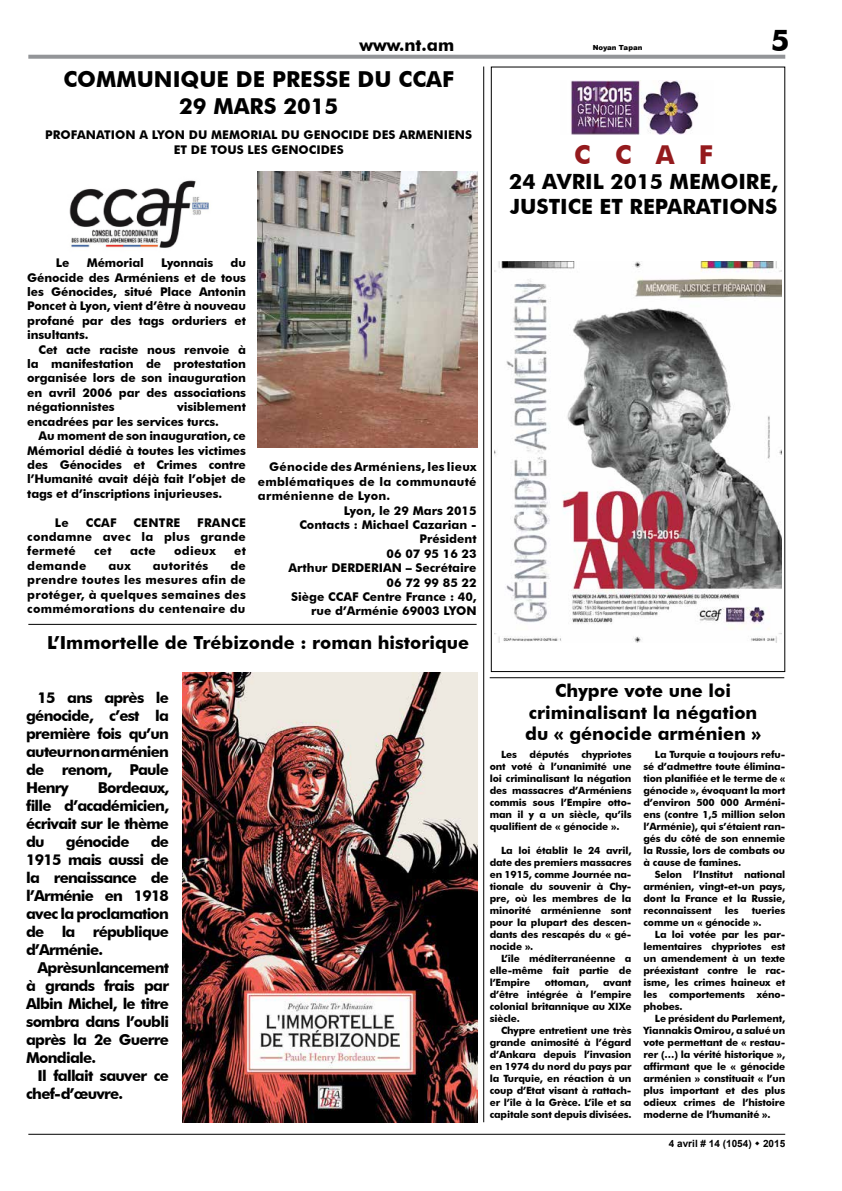
<style>
.page{position:relative;width:842px;height:1191px;background:#fff}
.page>*{position:absolute;margin:0;border:0;box-sizing:border-box;transform-origin:0 0}
.t1{font:700 30px "Futura BT";color:#000}
.t2{font:700 26px "Futura BT";color:#941a1d}
.t3{font:700 22px/26.4px "Futura BT";color:#000;text-align:center}
.t4{font:700 21px/25.2px "Futura BT";color:#000}
.t5{font:700 18px/21.6px "Futura BT";color:#000;text-align:center}
.t6{font:700 17px "Futura BT";color:#000}
.t7{font:700 15px/18px "Futura BT";letter-spacing:-.05em;color:#000;text-align:justify}
.t8{font:700 12px/14.4px "Futura BT";color:#000;text-align:justify}
.t9{font:700 12px "Futura BT";letter-spacing:.02em;color:#000}
.t10{font:700 10px/12px "Futura BT";letter-spacing:-.015em;color:#000;text-align:justify}
.t11{font:700 10px "Arial";color:#000}
.t12{font:900 7px "Arial";color:#000}
</style>
<div class="page">
<svg style="left:28px;top:55px;width:757px;height:4px;background:#9a9c9f"></svg>
<hr style="left:28px;top:1133px;width:757px;height:1px;background:#000">
<div style="left:491px;top:66px;width:294px;height:606px;border:1px solid #000"></div>
<img style="left:494px;top:261px;width:287px;height:381px">
<img style="left:571px;top:81px;width:128px;height:53px">
<hr style="left:483px;top:66px;width:1px;height:1056px;background:#000">
<img style="left:69px;top:180px;width:140px;height:68px">
<img style="left:258px;top:171px;width:220px;height:277px">
<hr style="left:28px;top:624px;width:449px;height:1px;background:#000">
<img style="left:182px;top:672px;width:296px;height:450px">
<hr style="left:490px;top:677px;width:294px;height:1px;background:#000">
<h3 class="t6" style="left:359px;top:35px;width:96px">www.nt.am</h3>
<p class="t12" style="left:593px;top:42px;width:51px">Noyan Tapan</p>
<h3 class="t3" style="left:63px;top:66px;width:392px">COMMUNIQUE DE PRESSE DU CCAF<br>29 MARS 2015</h3>
<h1 class="t1" style="left:771px;top:22px;width:20px">5</h1>
<p class="t8" style="left:45px;top:128px;width:428px;text-align:center">PROFANATION A LYON DU MEMORIAL DU GENOCIDE DES ARMENIENS<br>ET DE TOUS LES GENOCIDES</p>
<h2 class="t2" style="left:574px;top:139px;width:140px">C C A F</h2>
<h3 class="t4" style="left:509px;top:169px;width:270px">24 AVRIL 2015 MEMOIRE,<br>JUSTICE ET REPARATIONS</h3>
<p class="t8" style="left:27px;top:256px;width:220px;text-indent:203px">du Génocide des Arméniens et de tous les Génocides, situé Place Antonin Poncet à Lyon, vient d’être à nouveau profané par des tags orduriers et insultants.</p>
<p class="t8" style="left:27px;top:342px;width:220px;text-indent:11px">Cet acte raciste nous renvoie à la manifestation de protestation organisée lors de son inauguration en avril 2006 par des associations négationnistes</p>
<p class="t8" style="left:56px;top:256px;width:15px">Le</p>
<p class="t8" style="left:87px;top:256px;width:59px">Mémorial</p>
<p class="t8" style="left:161px;top:256px;width:54px">Lyonnais</p>
<p class="t8" style="left:27px;top:400px;width:220px;text-indent:150px">visiblement encadrées par les services turcs.</p>
<p class="t8" style="left:27px;top:428px;width:220px;text-indent:11px">Au moment de son inauguration, ce Mémorial dédié à toutes les victimes des Génocides et Crimes contre l’Humanité avait déjà fait l’objet de tags et d’inscriptions injurieuses.</p>
<p class="t8" style="left:55px;top:515px;width:15px">Le</p>
<p class="t8" style="left:86px;top:515px;width:32px">CCAF</p>
<p class="t8" style="left:134px;top:515px;width:48px">CENTRE</p>
<p class="t8" style="left:27px;top:515px;width:220px;text-indent:170px">FRANCE condamne avec la plus grande fermeté</p>
<p class="t8" style="left:94px;top:544px;width:19px">cet</p>
<p class="t8" style="left:130px;top:544px;width:27px">acte</p>
<p class="t8" style="left:174px;top:544px;width:43px">odieux</p>
<p class="t8" style="left:234px;top:544px;width:13px">et</p>
<p class="t8" style="left:27px;top:558px;width:220px;text-indent:203px">de prendre toutes les mesures afin de protéger, à quelques semaines des commémorations du centenaire du</p>
<p class="t9" style="left:27px;top:558px;width:61px">demande</p>
<p class="t8" style="left:108px;top:558px;width:24px">aux</p>
<p class="t9" style="left:153px;top:558px;width:57px">autorités</p>
<p class="t9" style="left:269px;top:460px;width:209px">Génocide des Arméniens, les lieux</p>
<p class="t9" style="left:258px;top:474px;width:220px">emblématiques de la communauté</p>
<p class="t9" style="left:258px;top:489px;width:134px">arménienne de Lyon.</p>
<p class="t8" style="left:344px;top:503px;width:134px">Lyon, le 29 Mars 2015</p>
<p class="t8" style="left:299px;top:517px;width:179px">Contacts : Michael Cazarian -</p>
<p class="t8" style="left:419px;top:532px;width:59px">Président</p>
<p class="t8" style="left:387px;top:546px;width:92px">06 07 95 16 23</p>
<p class="t8" style="left:289px;top:561px;width:190px">Arthur DERDERIAN – Secrétaire</p>
<p class="t8" style="left:387px;top:575px;width:92px">06 72 99 85 22</p>
<p class="t8" style="left:291px;top:589px;width:187px">Siège CCAF Centre France : 40,</p>
<p class="t8" style="left:311px;top:604px;width:167px">rue d’Arménie 69003 LYON</p>
<h3 class="t5" style="left:47px;top:631px;width:424px">L’Immortelle de Trébizonde : roman historique</h3>
<h3 class="t7" style="left:26px;top:689px;width:144px;text-indent:11px">15 ans après le génocide, c’est la première fois qu’un auteur non arménien de renom, Paule Henry</h3>
<h3 class="t7" style="left:26px;top:779px;width:144px;text-indent:72px">Bordeaux, fille d’académicien, écrivait sur le thème du</h3>
<h3 class="t7" style="left:26px;top:833px;width:144px;text-indent:125px">de 1915 mais aussi de la renaissance de l’Arménie en 1918 avec la proclamation de la république d’Arménie.</h3>
<h3 class="t7" style="left:26px;top:959px;width:144px;text-indent:11px">Après un lancement à grands frais par Albin Michel, le titre sombra dans l’oubli après la 2e Guerre Mondiale.</h3>
<h3 class="t7" style="left:26px;top:1067px;width:144px;text-indent:11px">Il fallait sauver ce chef-d’œuvre.</h3>
<h3 class="t7" style="left:66px;top:833px;width:65px">génocide</h3>
<h3 class="t5" style="left:525px;top:679px;width:238px">Chypre vote une loi criminalisant la négation du « génocide arménien »</h3>
<p class="t10" style="left:490px;top:748px;width:143px;text-indent:92px">chypriotes ont voté à l’unanimité une loi criminalisant la négation des massacres d’Arméniens commis sous l’Empire otto&shy;man il y a un siècle, qu’ils qualifient de « génocide ».</p>
<p class="t10" style="left:490px;top:844px;width:143px;text-indent:11px">La loi établit le 24 avril, date des premiers massacres en 1915, comme Journée na&shy;tionale du souvenir à Chy&shy;pre, où les membres de la minorité arménienne sont pour la plupart des descen&shy;dants des rescapés du « gé&shy;nocide ».</p>
<p class="t10" style="left:490px;top:952px;width:143px;text-indent:11px">L’île méditerranéenne a elle-même fait partie de l’Empire</p>
<p class="t10" style="left:501px;top:748px;width:17px">Les</p>
<p class="t10" style="left:530px;top:748px;width:41px">députés</p>
<p class="t10" style="left:490px;top:976px;width:143px;text-indent:113px">avant d’être intégrée à l’empire colonial britannique au XIXe siècle.</p>
<p class="t10" style="left:490px;top:1024px;width:143px;text-indent:11px">Chypre entretient une très grande animosité à l’égard d’Ankara depuis l’invasion en 1974 du nord du pays par la Turquie, en réaction à un coup d’Etat visant à rattach&shy;er l’île à la Grèce. L’île et sa capitale sont depuis divisées.</p>
<p class="t10" style="left:545px;top:976px;width:46px">ottoman,</p>
<p class="t10" style="left:643px;top:748px;width:143px;text-indent:11px">La Turquie a toujours refu&shy;sé d’admettre toute élimina&shy;tion planifiée et le terme de « génocide », évoquant la mort d’environ 500 000 Arméni&shy;ens (contre 1,5 million selon l’Arménie), qui s’étaient ran&shy;gés du côté de son ennemie la Russie, lors de combats ou à cause de famines.</p>
<p class="t10" style="left:643px;top:868px;width:143px;text-indent:11px">Selon l’Institut national arménien, vingt-et-un pays, dont la France et la Russie, reconnaissent</p>
<p class="t10" style="left:725px;top:904px;width:15px">les</p>
<p class="t10" style="left:643px;top:904px;width:143px;text-indent:108px">tueries comme un « génocide ».</p>
<p class="t10" style="left:643px;top:928px;width:143px;text-indent:11px">La loi votée par les par&shy;lementaires chypriotes est un amendement à un texte préexistant contre le rac&shy;isme, les crimes haineux et les comportements xéno&shy;phobes.</p>
<p class="t10" style="left:643px;top:1012px;width:143px;text-indent:11px">Le président du Parlement, Yiannakis Omirou, a salué un vote permettant de « restau&shy;rer (…) la vérité historique », affirmant que le « génocide arménien » constituait « l’un plus important et des plus odieux crimes de l’histoire moderne de l’humanité ».</p>
<p class="t11" style="left:669px;top:1136px;width:118px">4 avril # 14 (1054) 2015</p>
</div>
